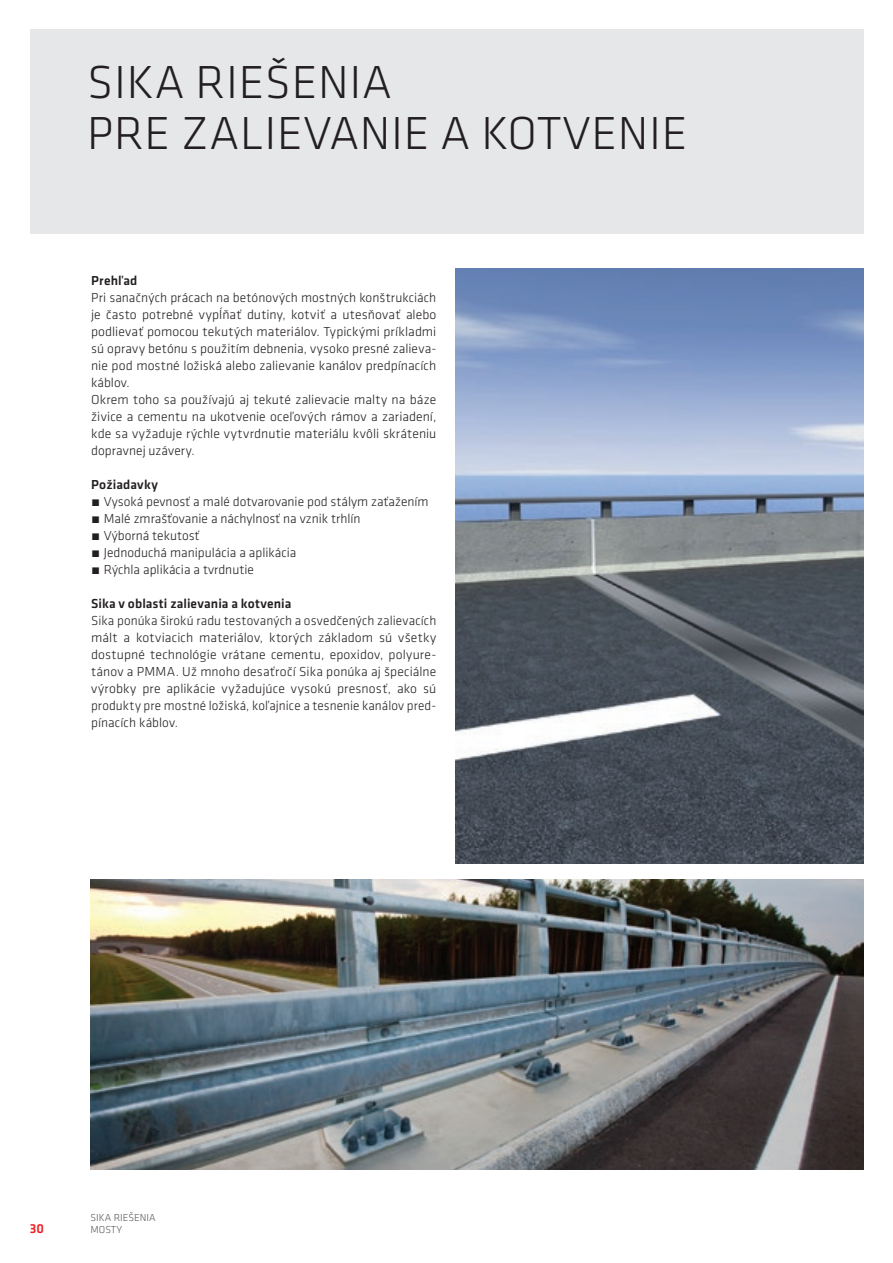
<style>
.page{position:relative;width:893px;height:1263px;background:#fff}
.page>*{position:absolute;margin:0;border:0;box-sizing:border-box;transform-origin:0 0}
.t1{font:300 48px "Klavika";color:#231f20}
.t2{font:300 13.5px/17px "Klavika";color:#231f20}
.t3{font:500 13.5px "Klavika";letter-spacing:.015em;color:#231f20}
.t4{font:500 13.5px "Klavika";color:#ee1d23}
.t5{font:300 10.5px/12.6px "Klavika";color:#57585a}
</style>
<div class="page">
<img style="left:455px;top:269px;width:408px;height:595px">
<img style="left:91px;top:880px;width:772px;height:289px">
<div style="left:30px;top:30px;width:833px;height:204px;background:#e6e7e9"></div>
<h1 class="t1" style="left:87px;top:53px;width:50px">Sika</h1>
<h1 class="t1" style="left:196px;top:53px;width:25px">riešenia</h1>
<h1 class="t1" style="left:87px;top:104px;width:27px">pre</h1>
<h1 class="t1" style="left:181px;top:104px;width:26px">zalievanie</h1>
<h1 class="t1" style="left:441px;top:104px;width:67px">a kotvenie</h1>
<p class="t3" style="left:91px;top:271px;width:48px">Prehľad</p>
<p class="t2" style="left:91px;top:289px;width:347px">Pri sanačných prácach na betónových mostných konštrukciách je často potrebné vypĺňať dutiny, kotviť a utesňovať alebo podlievať pomocou tekutých materiálov. Typickými príkladmi sú opravy betónu s použitím debnenia, vysoko presné zalieva&shy;nie pod mostné ložiská alebo zalievanie kanálov predpínacích káblov.<br>Okrem toho sa používajú aj tekuté zalievacie malty na báze živice a cementu na ukotvenie oceľových rámov a zariadení, kde sa vyžaduje rýchle vytvrdnutie materiálu kvôli skráteniu dopravnej uzávery.</p>
<p class="t3" style="left:91px;top:475px;width:68px">Požiadavky</p>
<p class="t2" style="left:91px;top:493px;width:339px">́ Vysoká pevnosť a malé dotvarovanie pod stálym zaťažením ́ Malé zmrašťovanie a náchylnosť na vznik trhlín<br>́ Výborná tekutosť<br>́ Jednoduchá manipulácia a aplikácia<br>́ Rýchla aplikácia a tvrdnutie</p>
<p class="t3" style="left:91px;top:594px;width:202px">Sika v oblasti zalievania a kotvenia</p>
<p class="t2" style="left:91px;top:612px;width:347px;text-align:justify">Sika ponúka širokú radu testovaných a osvedčených zalievacích mált a kotviacich materiálov, ktorých základom sú všetky dostupné technológie vrátane cementu, epoxidov, polyure&shy;tánov a PMMA. Už mnoho desaťročí Sika ponúka aj špeciálne výrobky pre aplikácie vyžadujúce vysokú presnosť, ako sú produkty pre mostné ložiská, koľajnice a tesnenie kanálov pred&shy;pínacích káblov.</p>
<p class="t4" style="left:30px;top:1219px;width:16px">30</p>
<p class="t5" style="left:91px;top:1211px;width:66px">SIKA RIEŠENIA<br>Mosty</p>
</div>
